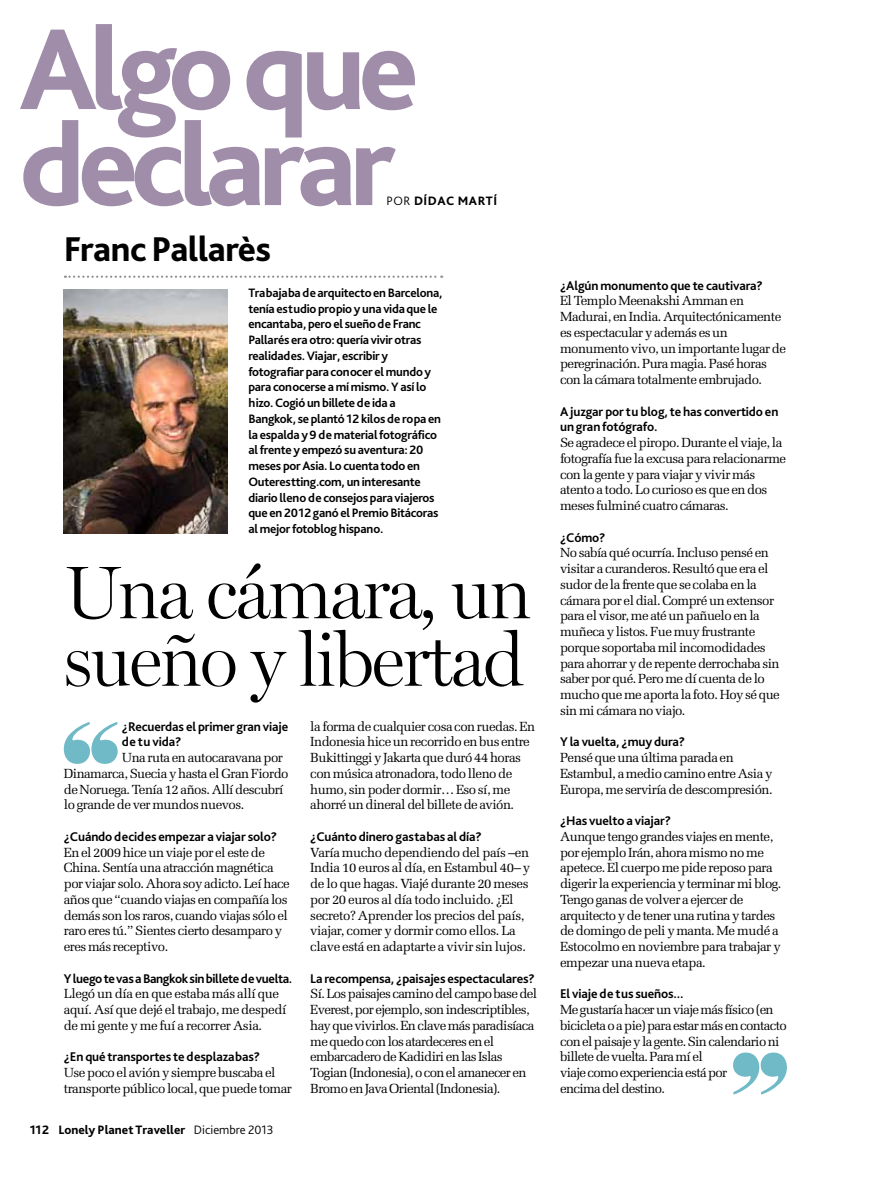
<style>
.page{position:relative;width:872px;height:1178px;background:#fff}
.page>*{position:absolute;margin:0;border:0;box-sizing:border-box;transform-origin:0 0}
.t1{font:800 120px/96px "Bliss Pro";letter-spacing:-.065em;color:#a08da9}
.t2{font:300 75px/67.5px "Miller Display";letter-spacing:-.03em;color:#000}
.t3{font:800 36px "Bliss Pro";letter-spacing:-.02em;color:#000}
.t4{font:13.2px/15.8px "Melior LT Std";letter-spacing:-.04em;color:#000}
.t5{font:700 13.2px/15.8px "Bliss Pro";letter-spacing:-.01em;color:#000}
.t6{font:700 13.2px "Bliss Pro";letter-spacing:-.03em;color:#000}
.t7{font:700 12.75px/15.8px "Bliss Pro";letter-spacing:-.02em;color:#000}
.t8{font:800 12.75px "Bliss Pro";color:#000}
.t9{font:800 12.75px "Bliss Pro";letter-spacing:.04em;color:#000}
.s1{font-weight:300}
</style>
<div class="page">
<svg style="left:65px;top:276px;width:377px;height:2px"></svg>
<svg style="left:64px;top:722px;width:54px;height:42px"></svg>
<img style="left:64px;top:289px;width:163px;height:244px">
<svg style="left:733px;top:1052px;width:54px;height:42px"></svg>
<h1 class="t1" style="left:19px;top:18px;width:401px">Algo que declarar</h1>
<p class="t9" style="left:386px;top:193px;width:112px"><span class="s1">por</span> dídac martí</p>
<h3 class="t3" style="left:64px;top:227px;width:209px">Franc Pallarès</h3>
<p class="t7" style="left:248px;top:285px;width:195px">Trabajaba de arquitecto en Barcelona, tenía estudio propio y una vida que le encantaba, pero el sueño de Franc Pallarés era otro: quería vivir otras realidades. Viajar, escribir y fotografiar para conocer el mundo y para conocerse a mí mismo. Y así lo hizo. Cogió un billete de ida a Bangkok, se plantó 12 kilos de ropa en la espalda y 9 de material fotográfico al frente y empezó su aventura: 20 meses por Asia. Lo cuenta todo en Outerestting.com, un interesante diario lleno de consejos para viajeros que en 2012 ganó el Premio Bitácoras al mejor fotoblog hispano.</p>
<h2 class="t2" style="left:64px;top:561px;width:469px">Una cámara, un sueño y libertad</h2>
<p class="t5" style="left:122px;top:718px;width:168px">¿Recuerdas el primer gran viaje de tu vida?</p>
<p class="t4" style="left:64px;top:750px;width:226px;text-indent:58px">Una ruta en autocaravana por Dinamarca, Suecia y hasta el Gran Fiordo de Noruega. Tenía 12 años. Allí descubrí lo grande de ver mundos nuevos.</p>
<p class="t5" style="left:64px;top:828px;width:215px">¿Cuándo decides empezar a viajar solo?</p>
<p class="t4" style="left:64px;top:844px;width:227px">En el 2009 hice un viaje por el este de China. Sentía una atracción magnética por viajar solo. Ahora soy adicto. Leí hace años que “cuando viajas en compañía los demás son los raros, cuando viajas sólo el raro eres tú.” Sientes cierto desamparo y eres más receptivo.</p>
<p class="t6" style="left:64px;top:970px;width:230px">Y luego te vas a Bangkok sin billete de vuelta.</p>
<p class="t4" style="left:64px;top:986px;width:224px">Llegó un día en que estaba más allí que aquí. Así que dejé el trabajo, me despedí de mi gente y me fuí a recorrer Asia.</p>
<p class="t5" style="left:64px;top:1049px;width:198px">¿En qué transportes te desplazabas?</p>
<p class="t4" style="left:64px;top:1065px;width:230px">Use poco el avión y siempre buscaba el transporte público local, que puede tomar</p>
<p class="t8" style="left:30px;top:1122px;width:245px">112 Lonely Planet Traveller <span class="s1">Diciembre 2013</span></p>
<p class="t4" style="left:310px;top:718px;width:226px">la forma de cualquier cosa con ruedas. En Indonesia hice un recorrido en bus entre Bukittinggi y Jakarta que duró 44 horas con música atronadora, todo lleno de humo, sin poder dormir… Eso sí, me ahorré un dineral del billete de avión.</p>
<p class="t5" style="left:310px;top:828px;width:173px">¿Cuánto dinero gastabas al día?</p>
<p class="t4" style="left:310px;top:844px;width:221px">Varía mucho dependiendo del país –en India 10 euros al día, en Estambul 40– y de lo que hagas. Viajé durante 20 meses por 20 euros al día todo incluido. ¿El secreto? Aprender los precios del país, viajar, comer y dormir como ellos. La clave está en adaptarte a vivir sin lujos.</p>
<p class="t5" style="left:310px;top:970px;width:226px">La recompensa, ¿paisajes espectaculares?</p>
<p class="t4" style="left:310px;top:986px;width:228px">Sí. Los paisajes camino del campo base del Everest, por ejemplo, son indescriptibles, hay que vivirlos. En clave más paradisíaca me quedo con los atardeceres en el embarcadero de Kadidiri en las Islas Togian (Indonesia), o con el amanecer en Bromo en Java Oriental (Indonesia).</p>
<p class="t5" style="left:560px;top:277px;width:204px">¿Algún monumento que te cautivara?</p>
<p class="t4" style="left:560px;top:293px;width:227px">El Templo Meenakshi Amman en Madurai, en India. Arquitectónicamente es espectacular y además es un monumento vivo, un importante lugar de peregrinación. Pura magia. Pasé horas con la cámara totalmente embrujado.</p>
<p class="t5" style="left:560px;top:403px;width:220px">A juzgar por tu blog, te has convertido en un gran fotógrafo.</p>
<p class="t4" style="left:560px;top:435px;width:227px">Se agradece el piropo. Durante el viaje, la fotografía fue la excusa para relacionarme con la gente y para viajar y vivir más atento a todo. Lo curioso es que en dos meses fulminé cuatro cámaras.</p>
<p class="t5" style="left:560px;top:529px;width:47px">¿Cómo?</p>
<p class="t4" style="left:560px;top:545px;width:221px">No sabía qué ocurría. Incluso pensé en visitar a curanderos. Resultó que era el sudor de la frente que se colaba en la cámara por el dial. Compré un extensor para el visor, me até un pañuelo en la muñeca y listos. Fue muy frustrante porque soportaba mil incomodidades para ahorrar y de repente derrochaba sin saber por qué. Pero me dí cuenta de lo mucho que me aporta la foto. Hoy sé que sin mi cámara no viajo.</p>
<p class="t5" style="left:560px;top:734px;width:127px">Y la vuelta, ¿muy dura?</p>
<p class="t4" style="left:560px;top:750px;width:214px">Pensé que una última parada en<br>Estambul, a medio camino entre Asia y<br>Europa, me serviría de descompresión.</p>
<p class="t5" style="left:560px;top:812px;width:113px">¿Has vuelto a viajar?</p>
<p class="t4" style="left:560px;top:828px;width:223px">Aunque tengo grandes viajes en mente, por ejemplo Irán, ahora mismo no me apetece. El cuerpo me pide reposo para digerir la experiencia y terminar mi blog.<br>Tengo ganas de volver a ejercer de arquitecto y de tener una rutina y tardes de domingo de peli y manta. Me mudé a Estocolmo en noviembre para trabajar y empezar una nueva etapa.</p>
<p class="t5" style="left:560px;top:986px;width:125px">El viaje de tus sueños...</p>
<p class="t4" style="left:560px;top:1002px;width:228px">Me gustaría hacer un viaje más físico (en bicicleta o a pie) para estar más en contacto con el paisaje y la gente. Sin calendario ni billete de vuelta. Para mí el<br>viaje como experiencia está por<br>encima del destino.</p>
</div>
